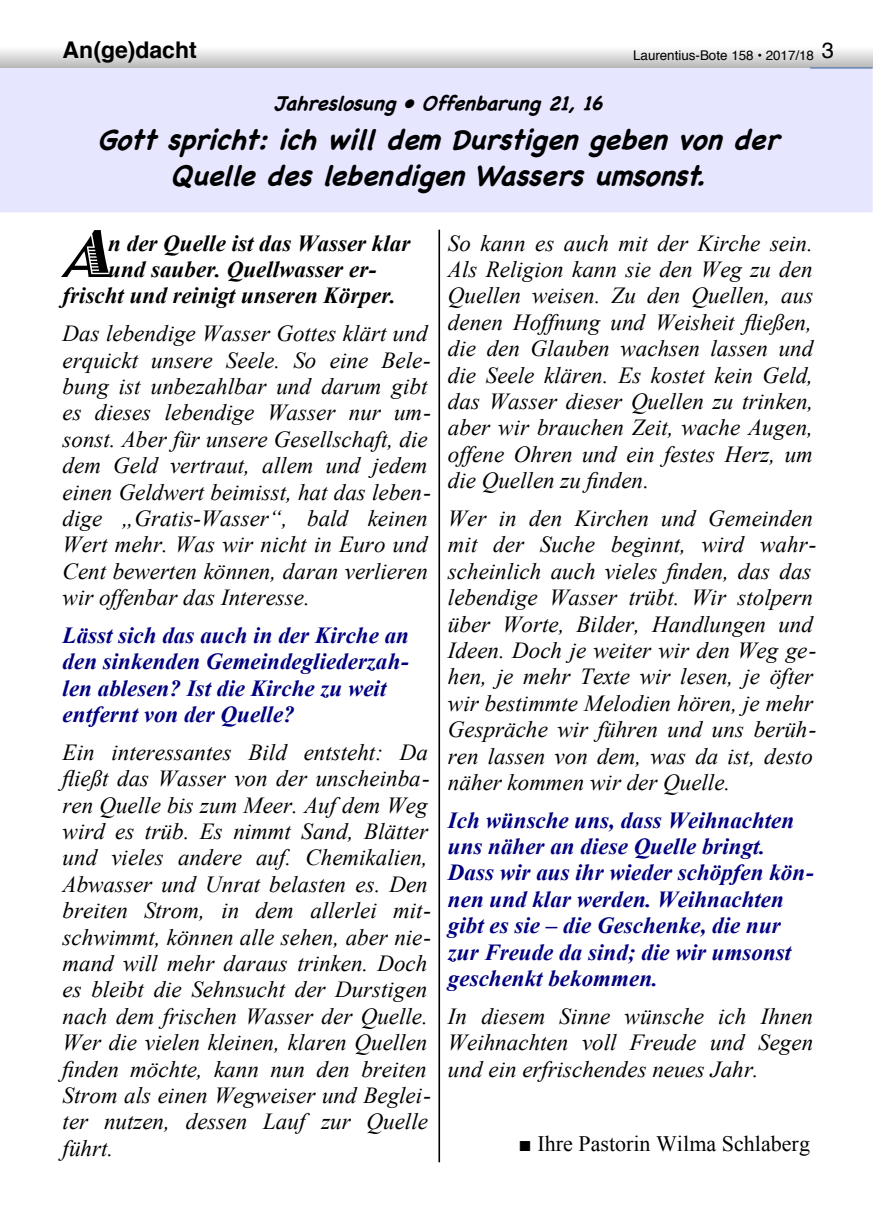
<style>
.page{position:relative;width:873px;height:1224px;background:#fff}
.page>*{position:absolute;margin:0;border:0;box-sizing:border-box;transform-origin:0 0}
.t1{font:italic 69.8px "Jazz Let Plain";color:#000}
.t2{font:italic 700 28px/35.8px "Chalkboard";color:#000;text-align:center}
.t3{font:italic 23px/26.4px "Times New Roman";color:#000}
.t4{font:italic 700 23px/26.4px "Times New Roman";color:#000080}
.t5{font:italic 700 23px "Times New Roman";color:#000}
.t6{font:700 23px "Helvetica";color:#000}
.t7{font:22px "Times New Roman";color:#000}
.t8{font:italic 700 20px "Chalkboard";color:#000}
.t9{font:13.4px "Helvetica";color:#000}
</style>
<div class="page">
<svg style="left:0;top:50px;width:872px;height:18px"></svg>
<div style="left:0;top:68px;width:872px;height:144px;background:#e6e6ff"></div>
<hr style="left:439px;top:230px;width:1px;height:932px;background:#000">
<hr style="left:809px;top:68px;width:63px;height:1px;background:#3465a4">
<p class="t6" style="left:63px;top:40px;width:135px">An(ge)dacht</p>
<p class="t9" style="left:633px;top:50px;width:202px">Laurentius-Bote 158 • 2017/18 <sup>3</sup></p>
<p class="t8" style="left:274px;top:91px;width:336px">Jahreslosung • Offenbarung 21, 16</p>
<p class="t2" style="left:97px;top:122px;width:692px">Gott spricht: ich will dem Durstigen geben von der<br>Quelle des lebendigen Wassers umsonst.</p>
<h1 class="t1" style="left:63px;top:229px;width:47px">A</h1>
<p class="t5" style="left:108px;top:235px;width:303px">n der Quelle ist das Wasser klar</p>
<p class="t5" style="left:108px;top:261px;width:270px">und sauber. Quellwasser er-</p>
<p class="t5" style="left:63px;top:288px;width:335px">frischt und reinigt unseren Körper.</p>
<p class="t3" style="left:63px;top:323px;width:370px">Das lebendige Wasser Gottes klärt und erquickt unsere Seele. So eine Bele&shy;bung ist unbezahlbar und darum gibt es dieses lebendige Wasser nur um&shy;sonst. Aber für unsere Gesellschaft, die dem Geld vertraut, allem und jedem einen Geldwert beimisst, hat das leben&shy;dige „Gratis-Wasser“, bald keinen Wert mehr. Was wir nicht in Euro und Cent bewerten können, daran verlieren wir offenbar das Interesse.</p>
<p class="t4" style="left:63px;top:624px;width:348px">Lässt sich das auch in der Kirche an den sinkenden Gemeindegliederzah&shy;len ablesen? Ist die Kirche zu weit entfernt von der Quelle?</p>
<p class="t3" style="left:63px;top:741px;width:370px">Ein interessantes Bild entsteht: Da fließt das Wasser von der unscheinba&shy;ren Quelle bis zum Meer. Auf dem Weg wird es trüb. Es nimmt Sand, Blätter und vieles andere auf. Chemikalien, Abwasser und Unrat belasten es. Den breiten Strom, in dem allerlei mit&shy;schwimmt, können alle sehen, aber nie&shy;mand will mehr daraus trinken. Doch es bleibt die Sehnsucht der Durstigen nach dem frischen Wasser der Quelle.<br>Wer die vielen kleinen, klaren Quellen finden möchte, kann nun den breiten Strom als einen Wegweiser und Beglei&shy;ter nutzen, dessen Lauf zur Quelle führt.</p>
<p class="t3" style="left:448px;top:232px;width:367px;text-align:justify">So kann es auch mit der Kirche sein.<br>Als Religion kann sie den Weg zu den Quellen weisen. Zu den Quellen, aus denen Hoffnung und Weisheit fließen, die den Glauben wachsen lassen und die Seele klären. Es kostet kein Geld, das Wasser dieser Quellen zu trinken, aber wir brauchen Zeit, wache Augen, offene Ohren und ein festes Herz, um die Quellen zu finden.</p>
<p class="t3" style="left:448px;top:507px;width:370px">Wer in den Kirchen und Gemeinden mit der Suche beginnt, wird wahr&shy;scheinlich auch vieles finden, das das lebendige Wasser trübt. Wir stolpern über Worte, Bilder, Handlungen und Ideen. Doch je weiter wir den Weg ge&shy;hen, je mehr Texte wir lesen, je öfter wir bestimmte Melodien hören, je mehr Gespräche wir führen und uns berüh&shy;ren lassen von dem, was da ist, desto näher kommen wir der Quelle.</p>
<p class="t4" style="left:448px;top:809px;width:367px">Ich wünsche uns, dass Weihnachten uns näher an diese Quelle bringt.<br>Dass wir aus ihr wieder schöpfen kön&shy;nen und klar werden. Weihnachten gibt es sie – die Geschenke, die nur zur Freude da sind; die wir umsonst geschenkt bekommen.</p>
<p class="t3" style="left:448px;top:1005px;width:366px;text-align:justify">In diesem Sinne wünsche ich Ihnen Weihnachten voll Freude und Segen und ein erfrischendes neues Jahr.</p>
<p class="t7" style="left:518px;top:1136px;width:293px">■ Ihre Pastorin Wilma Schlaberg</p>
</div>
